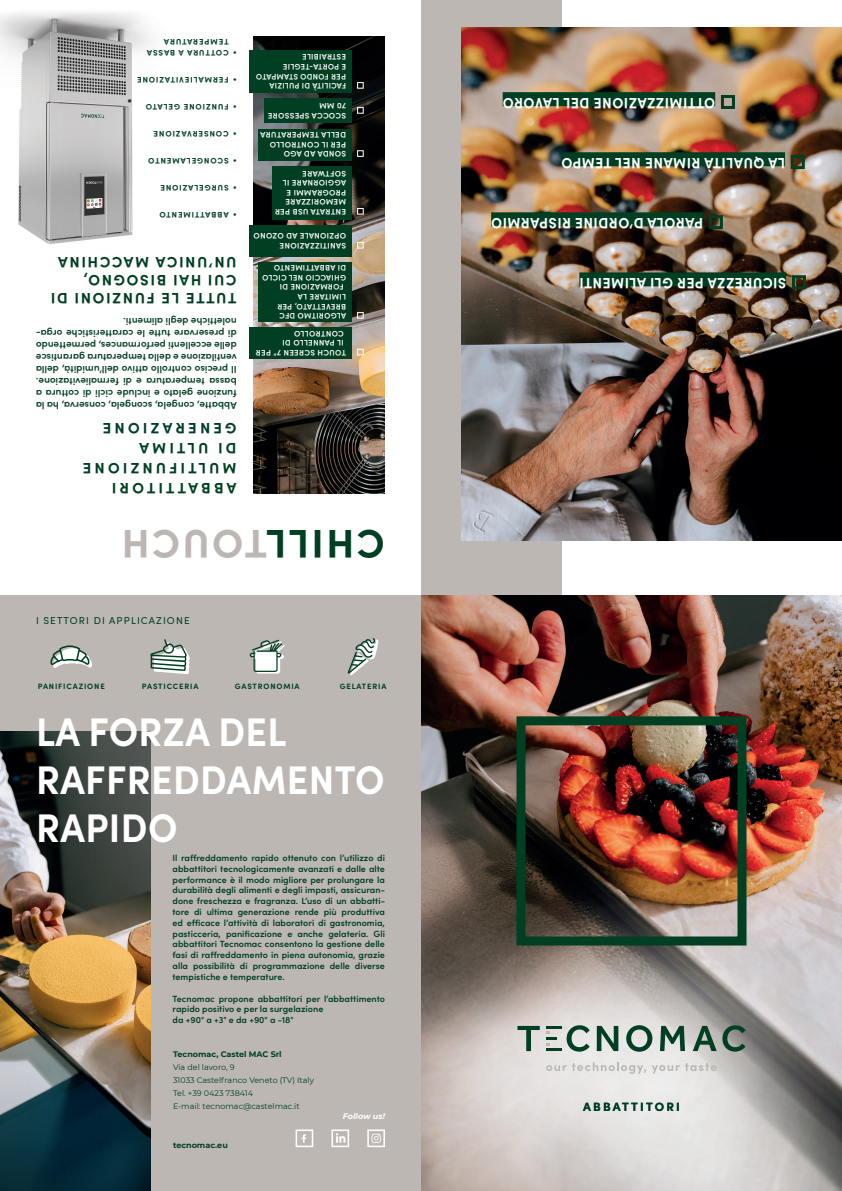
<style>
.page{position:relative;width:842px;height:1191px;background:#fff}
.page>*{position:absolute;margin:0;border:0;box-sizing:border-box;transform-origin:0 0}
.t1{font:700 40px/48px "Sofia Pro";letter-spacing:.01em;color:#fff;scale:.94 1}
.t2{font:700 40px "Sofia Pro";letter-spacing:.06em;color:#003f22}
.t3{font:700 15px "Sofia Pro";letter-spacing:.04em;color:#fff;scale:.93 1}
.t4{font:700 15px/18px "Sofia Pro";letter-spacing:.11em;color:#003f22}
.t5{font:700 15px/20px "Sofia Pro";letter-spacing:.21em;color:#003f22}
.t6{font:700 12px "Sofia Pro";letter-spacing:.185em;color:#003f22}
.t7{font:600 10px/12px "Sofia Pro";color:#003f22;text-align:justify}
.t8{font:10px "Sofia Pro";letter-spacing:.11em;color:#003f22}
.t9{font:600 9px/10.8px "Sofia Pro";color:#003f22;text-align:justify}
.t10{font:600 8px/9.6px "Sofia Pro";letter-spacing:.04em;color:#fff}
.t11{font:700 8px "Sofia Pro";letter-spacing:.11em;color:#003f22}
.t12{font:8px "Montserrat";color:#003f22}
.t13{font:700 8px "Montserrat";color:#003f22}
.t14{font:italic 700 8px "Montserrat";color:#fff}
.t15{font:700 7.7px "Sofia Pro";letter-spacing:.11em;color:#003f22}
.s1{color:#bdb7b3}
</style>
<div class="page">
<div style="left:0;top:595px;width:421px;height:596px;background:#bdb7b3"></div>
<div style="left:421px;top:0;width:140px;height:595px;background:#bdb7b3"></div>
<img style="left:0;top:731px;width:150px;height:460px">
<img style="left:421px;top:595px;width:421px;height:596px">
<img style="left:462px;top:28px;width:380px;height:512px">
<svg style="left:517px;top:1026px;width:23px;height:25px"></svg>
<svg style="left:597px;top:1026px;width:21px;height:25px"></svg>
<svg style="left:626px;top:1025px;width:26px;height:26px"></svg>
<svg style="left:660px;top:1026px;width:25px;height:25px"></svg>
<svg style="left:693px;top:1025px;width:52px;height:26px"></svg>
<svg style="left:546px;top:1025px;width:44px;height:26px"></svg>
<hr style="left:546px;top:1048px;width:16px;height:3px;background:#003f22">
<svg style="left:546px;top:1062px;width:100px;height:12px"></svg>
<svg style="left:652px;top:1063px;width:65px;height:10px"></svg>
<svg style="left:50px;top:645px;width:42px;height:23px"></svg>
<svg style="left:150px;top:639px;width:40px;height:35px"></svg>
<svg style="left:250px;top:639px;width:35px;height:34px"></svg>
<svg style="left:348px;top:638px;width:31px;height:37px"></svg>
<svg style="left:296px;top:1129px;width:17px;height:18px"></svg>
<svg style="left:331px;top:1129px;width:18px;height:18px"></svg>
<svg style="left:367px;top:1129px;width:18px;height:18px"></svg>
<div style="left:516px;top:716px;width:230px;height:229px;border:9px solid #003f22"></div>
<img style="left:0;top:11px;width:152px;height:234px">
<img style="left:253px;top:36px;width:132px;height:458px">
<div style="left:721px;top:95px;width:14px;height:14px;border:3px solid #003f22"></div>
<div style="left:503px;top:92px;width:212px;height:14px;background:#003f22"></div>
<div style="left:791px;top:155px;width:14px;height:14px;border:3px solid #003f22"></div>
<div style="left:561px;top:152px;width:224px;height:14px;background:#003f22"></div>
<div style="left:709px;top:215px;width:14px;height:14px;border:3px solid #003f22"></div>
<div style="left:491px;top:212px;width:212px;height:14px;background:#003f22"></div>
<div style="left:792px;top:275px;width:14px;height:14px;border:3px solid #003f22"></div>
<div style="left:579px;top:272px;width:207px;height:14px;background:#003f22"></div>
<div style="left:250px;top:327px;width:102px;height:32px;background:#003f22"></div>
<div style="left:357px;top:349px;width:7px;height:6px;border:1px solid #fff"></div>
<div style="left:258px;top:262px;width:94px;height:60px;background:#003f22"></div>
<div style="left:357px;top:312px;width:7px;height:7px;border:1px solid #fff"></div>
<div style="left:272px;top:166px;width:80px;height:54px;background:#003f22"></div>
<div style="left:357px;top:208px;width:7px;height:7px;border:1px solid #fff"></div>
<div style="left:258px;top:129px;width:94px;height:31px;background:#003f22"></div>
<div style="left:357px;top:150px;width:7px;height:7px;border:1px solid #fff"></div>
<div style="left:250px;top:50px;width:102px;height:43px;background:#003f22"></div>
<div style="left:357px;top:82px;width:7px;height:7px;border:1px solid #fff"></div>
<div style="left:264px;top:99px;width:88px;height:24px;background:#003f22"></div>
<div style="left:357px;top:107px;width:7px;height:7px;border:1px solid #fff"></div>
<div style="left:250px;top:225px;width:102px;height:31px;background:#003f22"></div>
<div style="left:357px;top:242px;width:7px;height:6px;border:1px solid #fff"></div>
<p class="t11" style="left:229px;top:47px;width:66px;rotate:-180deg">TEMPERATURA</p>
<p class="t11" style="left:229px;top:58px;width:83px;rotate:-180deg">COTTURA A BASSA</p>
<p class="t11" style="left:237px;top:58px;width:5px;rotate:-180deg">•</p>
<p class="t11" style="left:229px;top:85px;width:93px;rotate:-180deg">FERMALIEVITAZIONE</p>
<p class="t11" style="left:237px;top:85px;width:5px;rotate:-180deg">•</p>
<p class="t11" style="left:229px;top:112px;width:84px;rotate:-180deg">FUNZIONE GELATO</p>
<p class="t11" style="left:237px;top:112px;width:5px;rotate:-180deg">•</p>
<p class="t11" style="left:229px;top:139px;width:77px;rotate:-180deg">CONSERVAZIONE</p>
<p class="t11" style="left:237px;top:139px;width:5px;rotate:-180deg">•</p>
<p class="t11" style="left:229px;top:166px;width:82px;rotate:-180deg">SCONGELAMENTO</p>
<p class="t11" style="left:237px;top:166px;width:5px;rotate:-180deg">•</p>
<p class="t11" style="left:229px;top:193px;width:70px;rotate:-180deg">SURGELAZIONE</p>
<p class="t11" style="left:237px;top:193px;width:5px;rotate:-180deg">•</p>
<p class="t11" style="left:229px;top:220px;width:71px;rotate:-180deg">ABBATTIMENTO</p>
<p class="t11" style="left:237px;top:220px;width:5px;rotate:-180deg">•</p>
<p class="t4" style="left:237px;top:272px;width:180px;rotate:-180deg">UN’UNICA MACCHINA</p>
<p class="t4" style="left:237px;top:308px;width:187px;rotate:-180deg">TUTTE LE FUNZIONI DI<br>CUI HAI BISOGNO,</p>
<p class="t7" style="left:237px;top:412px;width:202px;rotate:-180deg">Abbatte, congela, scongela, conserva, ha la funzione gelato e include cicli di cottura a bassa temperatura e di fermalievitazione.<br>Il preciso controllo attivo dell’umidità, della ventilazione e della temperatura garantisce delle eccellenti performances, permettendo di preservare tutte le caratteristiche orga&shy;nolettiche degli alimenti.</p>
<p class="t5" style="left:237px;top:459px;width:135px;rotate:-180deg">DI ULTIMA<br>GENERAZIONE</p>
<p class="t5" style="left:237px;top:479px;width:155px;rotate:-180deg">MULTIFUNZIONE</p>
<p class="t5" style="left:237px;top:499px;width:126px;rotate:-180deg">ABBATTITORI</p>
<p class="t10" style="left:346px;top:72px;width:64px;rotate:-180deg">E PORTA-TEGLIE<br>ESTRAIBILE</p>
<p class="t10" style="left:346px;top:82px;width:91px;rotate:-180deg">PER FONDO STAMPATO</p>
<p class="t10" style="left:346px;top:91px;width:78px;rotate:-180deg">FACILITÀ DI PULIZIA</p>
<p class="t10" style="left:346px;top:111px;width:28px;rotate:-180deg">70 MM</p>
<p class="t10" style="left:346px;top:121px;width:80px;rotate:-180deg">SCOCCA SPESSORE</p>
<p class="t10" style="left:346px;top:140px;width:87px;rotate:-180deg">DELLA TEMPERATURA</p>
<p class="t10" style="left:346px;top:150px;width:78px;rotate:-180deg">PER IL CONTROLLO</p>
<p class="t10" style="left:346px;top:159px;width:64px;rotate:-180deg">SONDA AD AGO</p>
<p class="t10" style="left:346px;top:198px;width:65px;rotate:-180deg">PROGRAMMI E<br>AGGIORNARE IL<br>SOFTWARE</p>
<p class="t10" style="left:346px;top:217px;width:73px;rotate:-180deg">ENTRATA USB PER<br>MEMORIZZARE</p>
<p class="t10" style="left:346px;top:251px;width:94px;rotate:-180deg">SANITIZZAZIONE<br>OPZIONALE AD OZONO</p>
<p class="t10" style="left:346px;top:273px;width:74px;rotate:-180deg">DI ABBATTIMENTO</p>
<p class="t10" style="left:346px;top:292px;width:85px;rotate:-180deg">FORMAZIONE DI<br>GHIACCIO NEL CICLO</p>
<p class="t10" style="left:346px;top:321px;width:70px;rotate:-180deg">ALGORITMO DFC<br>BREVETTATO, PER<br>LIMITARE LA</p>
<p class="t10" style="left:344px;top:339px;width:51px;rotate:-180deg">CONTROLLO</p>
<p class="t10" style="left:344px;top:348px;width:63px;rotate:-180deg">IL PANNELLO DI</p>
<p class="t10" style="left:346px;top:358px;width:92px;rotate:-180deg">TOUCH SCREEN 7” PER</p>
<p class="t2" style="left:385px;top:575px;width:265px;rotate:-180deg">CHILL<span class="s1">TOUCH</span></p>
<p class="t8" style="left:36px;top:613px;width:155px">I SETTORI DI APPLICAZIONE</p>
<p class="t15" style="left:38px;top:680px;width:69px">PANIFICAZIONE</p>
<p class="t15" style="left:142px;top:680px;width:58px">PASTICCERIA</p>
<p class="t15" style="left:235px;top:680px;width:66px">GASTRONOMIA</p>
<p class="t15" style="left:340px;top:680px;width:48px">GELATERIA</p>
<p class="t1" style="left:36px;top:705px;width:268px">LA FORZA DEL</p>
<p class="t1" style="left:36px;top:753px;width:372px">RAFFREDDAMENTO<br>RAPIDO</p>
<p class="t9" style="left:173px;top:852px;width:214px">Il raffreddamento rapido ottenuto con l’utilizzo di abbattitori tecnologicamente avanzati e dalle alte performance è il modo migliore per prolungare la durabilità degli alimenti e degli impasti, assicuran&shy;done freschezza e fragranza. L’uso di un abbatti&shy;tore di ultima generazione rende più produttiva ed efficace l’attività di laboratori di gastronomia, pasticceria, panificazione e anche gelateria. Gli abbattitori Tecnomac consentono la gestione delle fasi di raffreddamento in piena autonomia, grazie alla possibilità di programmazione delle diverse tempistiche e temperature.</p>
<p class="t9" style="left:173px;top:992px;width:214px">Tecnomac propone abbattitori per l’abbattimento rapido positivo e per la surgelazione</p>
<p class="t9" style="left:173px;top:1014px;width:123px">da +90° a +3° e da +90° a -18°</p>
<p class="t13" style="left:173px;top:1048px;width:110px">Tecnomac, Castel MAC Srl</p>
<p class="t12" style="left:173px;top:1062px;width:63px">Via del lavoro, 9</p>
<p class="t12" style="left:173px;top:1075px;width:143px">31033 Castelfranco Veneto (TV) Italy</p>
<p class="t12" style="left:173px;top:1088px;width:82px">Tel. +39 0423 738414</p>
<p class="t12" style="left:173px;top:1101px;width:128px">E-mail: tecnomac@castelmac.it</p>
<p class="t13" style="left:173px;top:1139px;width:56px">tecnomac.eu</p>
<p class="t14" style="left:343px;top:1110px;width:44px">Follow us!</p>
<p class="t3" style="left:715px;top:115px;width:230px;rotate:-180deg">OTTIMIZZAZIONE DEL LAVORO</p>
<p class="t3" style="left:785px;top:175px;width:242px;rotate:-180deg">LA QUALITÀ RIMANE NEL TEMPO</p>
<p class="t3" style="left:703px;top:235px;width:229px;rotate:-180deg">PAROLA D’ORDINE RISPARMIO</p>
<p class="t3" style="left:786px;top:295px;width:224px;rotate:-180deg">SICUREZZA PER GLI ALIMENTI</p>
<p class="t6" style="left:583px;top:1097px;width:98px">ABBATTITORI</p>
</div>
